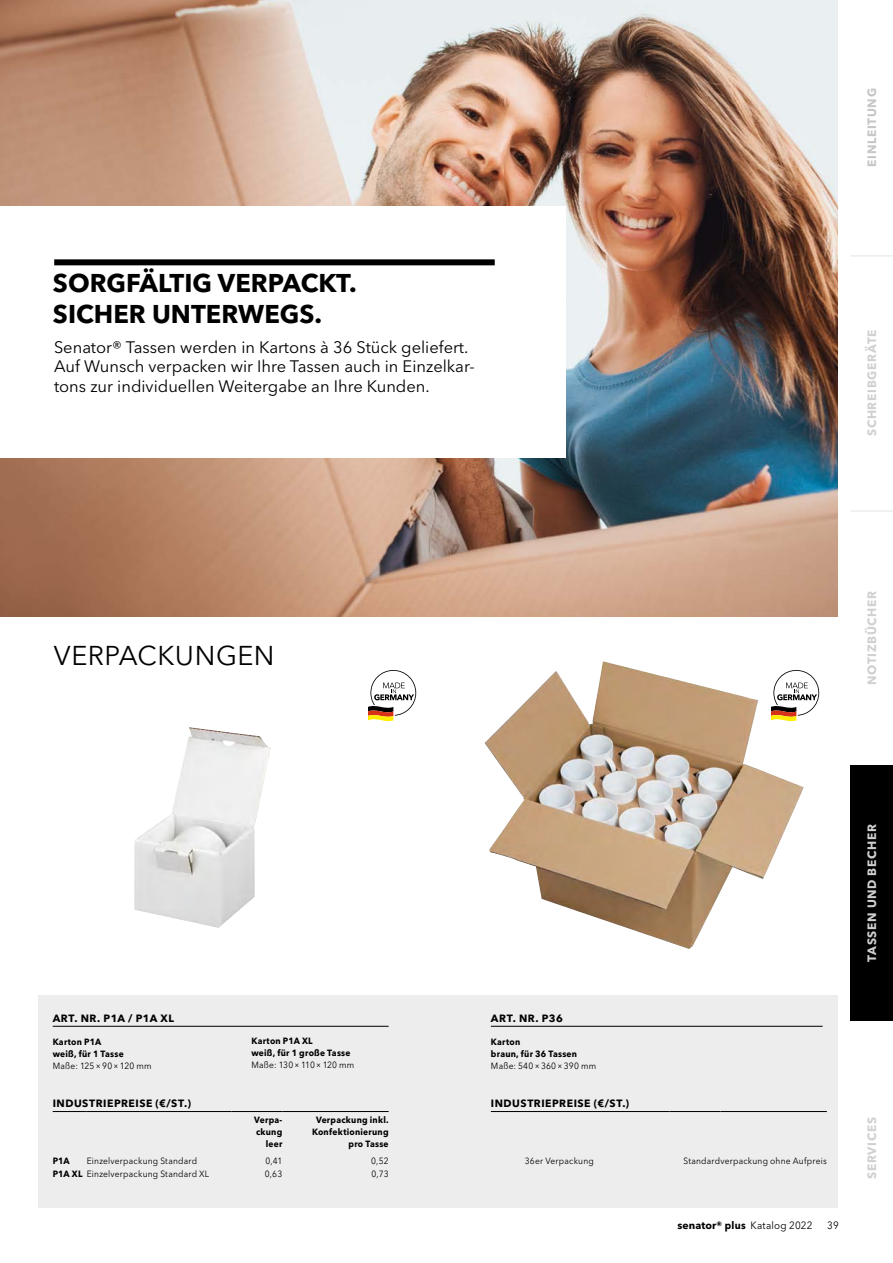
<style>
.page{position:relative;width:893px;height:1263px;background:#fff}
.page>*{position:absolute;margin:0;border:0;box-sizing:border-box;transform-origin:0 0}
.t1{font:27px "Avenir Next W1 G";letter-spacing:.02em;color:#000}
.t2{font:700 25.5px/30.6px "Avenir Next W1 G";color:#000}
.t3{font:16.5px/19.8px "Avenir Next W1 G";color:#000}
.t4{font:700 12px "Avenir Next W1 G";letter-spacing:.055em;color:#d0d0d0}
.t5{font:700 12px "Avenir Next W1 G";letter-spacing:.055em;color:#c6c6c6}
.t6{font:700 10.5px "Avenir Next W1 G";letter-spacing:.05em;color:#000}
.t7{font:700 10.5px "Avenir Next W1 G";letter-spacing:.005em;color:#000}
.t8{font:10.5px "Avenir Next W1 G";color:#000;scale:.94 1}
.t9{font:9px "Avenir Next W1 G";letter-spacing:.025em;color:#000;scale:.94 1}
.t10{font:700 9px/12px "Avenir Next W1 G";letter-spacing:.03em;color:#000;scale:.94 1}
.s1{font-weight:700}
.s2{font-weight:400}
</style>
<div class="page">
<img style="left:0;top:0;width:838px;height:617px">
<img style="left:485px;top:661px;width:319px;height:288px">
<div style="left:38px;top:995px;width:800px;height:213px;background:#ededed"></div>
<svg style="left:770px;top:670px;width:49px;height:52px"></svg>
<svg style="left:368px;top:670px;width:48px;height:52px"></svg>
<div style="left:0;top:206px;width:566px;height:252px;background:#fff"></div>
<div style="left:54px;top:259px;width:441px;height:6px;background:#000"></div>
<img style="left:134px;top:727px;width:137px;height:201px">
<hr style="left:491px;top:1026px;width:332px;height:1px;background:#000">
<hr style="left:53px;top:1026px;width:336px;height:1px;background:#000">
<hr style="left:850px;top:510px;width:43px;height:2px;background:#ededed">
<hr style="left:850px;top:255px;width:43px;height:2px;background:#ededed">
<div style="left:850px;top:765px;width:43px;height:255px;background:#000"></div>
<hr style="left:491px;top:1111px;width:34px;height:1px;background:#000">
<hr style="left:525px;top:1111px;width:144px;height:1px;background:#000">
<hr style="left:669px;top:1111px;width:51px;height:1px;background:#000">
<hr style="left:720px;top:1111px;width:107px;height:1px;background:#000">
<hr style="left:53px;top:1111px;width:34px;height:1px;background:#000">
<hr style="left:87px;top:1111px;width:144px;height:1px;background:#000">
<hr style="left:231px;top:1111px;width:51px;height:1px;background:#000">
<hr style="left:282px;top:1111px;width:107px;height:1px;background:#000">
<h2 class="t2" style="left:53px;top:268px;width:305px">SORGFÄLTIG VERPACKT.<br>SICHER UNTERWEGS.</h2>
<h3 class="t3" style="left:54px;top:337px;width:422px">Senator® Tassen werden in Kartons à 36 Stück geliefert.<br>Auf Wunsch verpacken wir Ihre Tassen auch in Einzelkar&shy;tons zur individuellen Weitergabe an Ihre Kunden.</h3>
<h3 class="t5" style="left:865px;top:167px;width:80px;rotate:-90deg">EINLEITUNG</h3>
<h3 class="t4" style="left:865px;top:436px;width:108px;rotate:-90deg">SCHREIBGERÄTE</h3>
<h1 class="t1" style="left:54px;top:639px;width:222px">VERPACKUNGEN</h1>
<p class="t6" style="left:53px;top:1011px;width:123px">ART. NR. P1A / P1A XL</p>
<p class="t10" style="left:53px;top:1036px;width:77px">Karton P1A weiß, für 1 Tasse</p>
<p class="t9" style="left:53px;top:1061px;width:107px">Maße: 125×90×120 mm</p>
<p class="t6" style="left:53px;top:1097px;width:140px">INDUSTRIEPREISE (€/ST.)</p>
<p class="t10" style="left:251px;top:1035px;width:107px">Karton P1A XL<br>weiß, für 1 große Tasse</p>
<p class="t9" style="left:251px;top:1060px;width:111px">Maße: 130×110×120 mm</p>
<p class="t10" style="left:254px;top:1113px;width:32px;text-align:right">Verpa&shy;ckung leer</p>
<p class="t10" style="left:312px;top:1113px;width:83px;text-align:right">Verpackung inkl.<br>Konfektionierung pro Tasse</p>
<p class="t10" style="left:53px;top:1154px;width:20px">P1A</p>
<p class="t9" style="left:87px;top:1155px;width:119px">Einzelverpackung Standard</p>
<p class="t9" style="left:265px;top:1155px;width:19px">0,41</p>
<p class="t9" style="left:371px;top:1155px;width:20px">0,52</p>
<p class="t9" style="left:53px;top:1168px;width:168px"><span class="s1">P1A XL</span> Einzelverpackung Standard XL</p>
<p class="t9" style="left:265px;top:1168px;width:20px">0,63</p>
<p class="t9" style="left:372px;top:1168px;width:20px">0,73</p>
<h3 class="t4" style="left:865px;top:685px;width:96px;rotate:-90deg">NOTIZBÜCHER</h3>
<p class="t6" style="left:491px;top:1011px;width:73px">ART. NR. P36</p>
<p class="t10" style="left:491px;top:1036px;width:93px">Karton<br>braun, für 36 Tassen</p>
<p class="t9" style="left:491px;top:1061px;width:113px">Maße: 540×360×390 mm</p>
<p class="t6" style="left:491px;top:1097px;width:140px">INDUSTRIEPREISE (€/ST.)</p>
<p class="t9" style="left:525px;top:1155px;width:75px">36er Verpackung</p>
<p class="t9" style="left:683px;top:1155px;width:154px">Standardverpackung ohne Aufpreis</p>
<p class="t7" style="left:677px;top:1219px;width:136px">senator® plus <span class="s2">Katalog 2022</span></p>
<p class="t8" style="left:827px;top:1219px;width:14px">39</p>
<h3 class="t4" style="left:865px;top:962px;width:139px;rotate:-90deg">TASSEN UND BECHER</h3>
<h3 class="t4" style="left:865px;top:1179px;width:63px;rotate:-90deg">SERVICES</h3>
</div>
